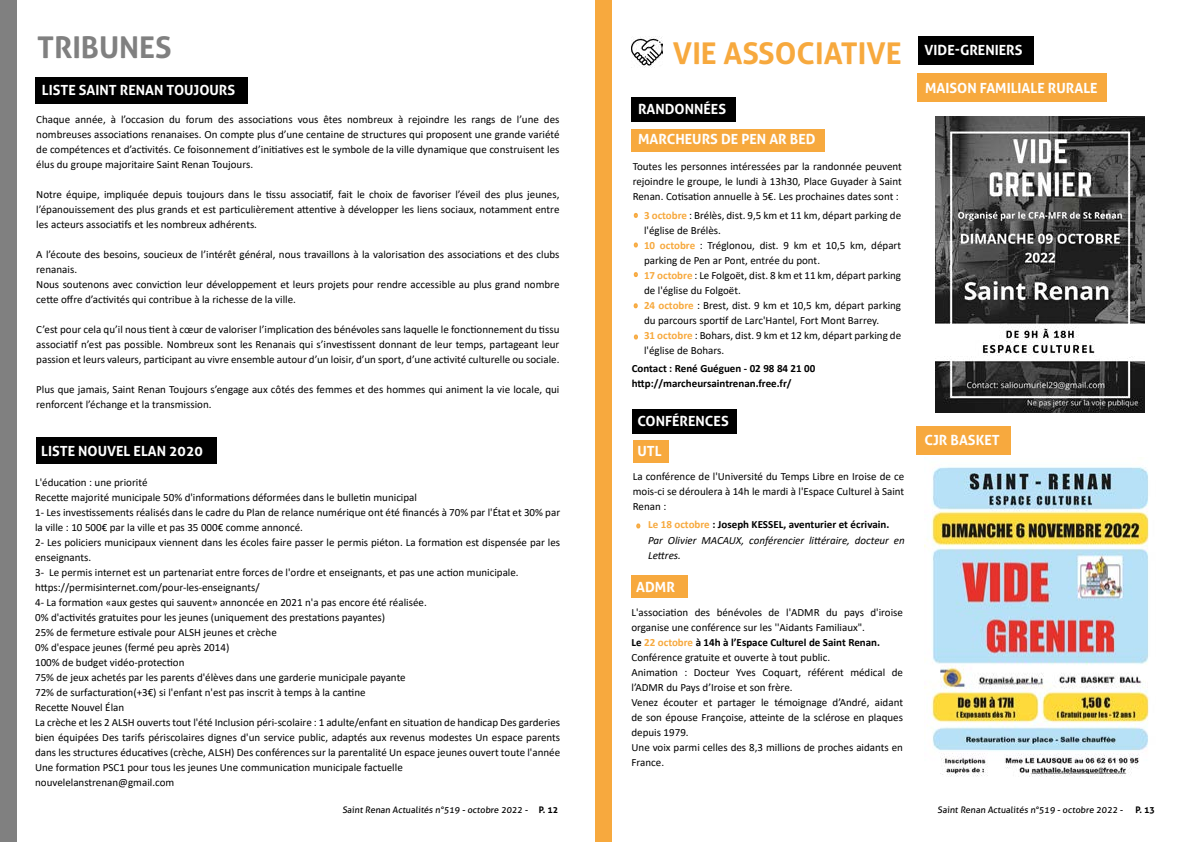
<style>
.page{position:relative;width:1191px;height:842px;background:#fff}
.page>*{position:absolute;margin:0;border:0;box-sizing:border-box;transform-origin:0 0}
.t1{font:700 30px "Aller";color:#f7a93e}
.t2{font:700 30px "Aller";color:#808080}
.t3{font:700 14px "Aller";color:#fff}
.t4{font:11px/15px "Calibri";color:#000;text-align:justify}
.t5{font:italic 11px/15px "Calibri";color:#000}
.t6{font:700 11px/15px "Calibri";color:#000}
.t7{font:9px "Aller";color:#000}
.s1{font-weight:700;color:#f7a93e}
.s2{font-weight:700;font-style:normal;color:#f7a93e}
.s3{font-weight:700;font-style:normal}
.s4{font-weight:700}
</style>
<div class="page">
<div style="left:633px;top:440px;width:36px;height:23px;background:#f7a93e"></div>
<div style="left:631px;top:575px;width:57px;height:23px;background:#f7a93e"></div>
<div style="left:632px;top:409px;width:105px;height:25px;background:#000"></div>
<svg style="left:636px;top:523px;width:4px;height:5px"></svg>
<div style="left:0;top:1px;width:17px;height:841px;background:#808080"></div>
<div style="left:36px;top:437px;width:181px;height:27px;background:#000"></div>
<div style="left:35px;top:77px;width:212px;height:26px;background:#000"></div>
<div style="left:595px;top:0;width:17px;height:842px;background:#f7a93e"></div>
<div style="left:631px;top:129px;width:194px;height:22px;background:#f7a93e"></div>
<div style="left:631px;top:97px;width:105px;height:24px;background:#000"></div>
<svg style="left:634px;top:213px;width:4px;height:5px"></svg>
<svg style="left:634px;top:242px;width:4px;height:5px"></svg>
<svg style="left:634px;top:272px;width:4px;height:5px"></svg>
<svg style="left:633px;top:303px;width:5px;height:5px"></svg>
<svg style="left:634px;top:334px;width:4px;height:5px"></svg>
<div style="left:916px;top:426px;width:95px;height:28px;background:#f7a93e"></div>
<div style="left:917px;top:73px;width:189px;height:28px;background:#f7a93e"></div>
<div style="left:918px;top:36px;width:116px;height:28px;background:#000"></div>
<img style="left:935px;top:117px;width:210px;height:296px">
<img style="left:924px;top:467px;width:225px;height:310px">
<img style="left:631px;top:36px;width:32px;height:32px">
<h1 class="t2" style="left:37px;top:29px;width:136px">TRIBUNES</h1>
<h1 class="t1" style="left:673px;top:35px;width:230px">VIE ASSOCIATIVE</h1>
<p class="t3" style="left:42px;top:82px;width:195px">LISTE SAINT RENAN TOUJOURS</p>
<p class="t4" style="left:36px;top:111px;width:524px">Chaque année, à l’occasion du forum des associations vous êtes nombreux à rejoindre les rangs de l’une des nombreuses associations renanaises. On compte plus d’une centaine de structures qui proposent une grande variété de compétences et d’activités. Ce foisonnement d’initiatives est le symbole de la ville dynamique que construisent les élus du groupe majoritaire Saint Renan Toujours.</p>
<p class="t4" style="left:36px;top:186px;width:524px">Notre équipe, impliquée depuis toujours dans le tissu associatif, fait le choix de favoriser l’éveil des plus jeunes, l’épanouissement des plus grands et est particulièrement attentive à développer les liens sociaux, notamment entre les acteurs associatifs et les nombreux adhérents.</p>
<p class="t4" style="left:36px;top:246px;width:524px;text-align:left">A l’écoute des besoins, soucieux de l’intérêt général, nous travaillons à la valorisation des associations et des clubs renanais.<br>Nous soutenons avec conviction leur développement et leurs projets pour rendre accessible au plus grand nombre cette offre d’activités qui contribue à la richesse de la ville.</p>
<p class="t4" style="left:36px;top:321px;width:524px">C’est pour cela qu’il nous tient à cœur de valoriser l’implication des bénévoles sans laquelle le fonctionnement du tissu associatif n’est pas possible. Nombreux sont les Renanais qui s’investissent donnant de leur temps, partageant leur passion et leurs valeurs, participant au vivre ensemble autour d’un loisir, d’un sport, d’une activité culturelle ou sociale.</p>
<p class="t4" style="left:36px;top:381px;width:524px">Plus que jamais, Saint Renan Toujours s’engage aux côtés des femmes et des hommes qui animent la vie locale, qui renforcent l’échange et la transmission.</p>
<p class="t3" style="left:41px;top:442px;width:163px">LISTE NOUVEL ELAN 2020</p>
<p class="t4" style="left:35px;top:475px;width:526px;text-align:left">L'éducation : une priorité<br>Recette majorité municipale 50% d'informations déformées dans le bulletin municipal<br>1- Les investissements réalisés dans le cadre du Plan de relance numérique ont été financés à 70% par l'État et 30% par la ville : 10 500€ par la ville et pas 35 000€ comme annoncé.<br>2- Les policiers municipaux viennent dans les écoles faire passer le permis piéton. La formation est dispensée par les enseignants.<br>3- Le permis internet est un partenariat entre forces de l'ordre et enseignants, et pas une action municipale. https://permisinternet.com/pour-les-enseignants/<br>4- La formation «aux gestes qui sauvent» annoncée en 2021 n'a pas encore été réalisée.<br>0% d'activités gratuites pour les jeunes (uniquement des prestations payantes)<br>25% de fermeture estivale pour ALSH jeunes et crèche<br>0% d'espace jeunes (fermé peu après 2014)<br>100% de budget vidéo-protection<br>75% de jeux achetés par les parents d'élèves dans une garderie municipale payante<br>72% de surfacturation(+3€) si l'enfant n'est pas inscrit à temps à la cantine<br>Recette Nouvel Élan<br>La crèche et les 2 ALSH ouverts tout l'été Inclusion péri-scolaire : 1 adulte/enfant en situation de handicap Des garderies bien équipées Des tarifs périscolaires dignes d'un service public, adaptés aux revenus modestes Un espace parents dans les structures éducatives (crèche, ALSH) Des conférences sur la parentalité Un espace jeunes ouvert toute l'année Une formation PSC1 pour tous les jeunes Une communication municipale factuelle<br>nouvelelanstrenan@gmail.com</p>
<p class="t3" style="left:638px;top:100px;width:90px">RANDONNÉES</p>
<p class="t3" style="left:638px;top:130px;width:179px">MARCHEURS DE PEN AR BED</p>
<p class="t4" style="left:632px;top:158px;width:271px">Toutes les personnes intéressées par la randonnée peuvent rejoindre le groupe, le lundi à 13h30, Place Guyader à Saint Renan. Cotisation annuelle à 5€. Les prochaines dates sont :</p>
<p class="t4" style="left:644px;top:207px;width:258px;text-align:left"><span class="s1">3 octobre</span> : Brélès, dist. 9,5 km et 11 km, départ parking de l'église de Brélès.<br><span class="s1">10 octobre</span> : Tréglonou, dist. 9 km et 10,5 km, départ parking de Pen ar Pont, entrée du pont.<br><span class="s1">17 octobre</span> : Le Folgoët, dist. 8 km et 11 km, départ parking de l'église du Folgoët.<br><span class="s1">24 octobre</span> : Brest, dist. 9 km et 10,5 km, départ parking du parcours sportif de Larc'Hantel, Fort Mont Barrey.<br><span class="s1">31 octobre</span> : Bohars, dist. 9 km et 12 km, départ parking de l'église de Bohars.</p>
<p class="t6" style="left:632px;top:361px;width:185px">Contact : René Guéguen - 02 98 84 21 00 http://marcheursaintrenan.free.fr/</p>
<p class="t3" style="left:637px;top:413px;width:93px">CONFÉRENCES</p>
<p class="t3" style="left:637px;top:443px;width:26px">UTL</p>
<p class="t4" style="left:633px;top:469px;width:273px">La conférence de l'Université du Temps Libre en Iroise de ce mois-ci se déroulera à 14h le mardi à l'Espace Culturel à Saint Renan :</p>
<p class="t5" style="left:648px;top:517px;width:258px"><span class="s2">Le 18 octobre</span> <span class="s3">: Joseph KESSEL, aventurier et écrivain.<br></span>Par Olivier MACAUX, conférencier littéraire, docteur en<br>Lettres.</p>
<p class="t3" style="left:636px;top:578px;width:40px">ADMR</p>
<p class="t4" style="left:631px;top:604px;width:273px;text-align:left">L'association des bénévoles de l'ADMR du pays d'iroise organise une conférence sur les ''Aidants Familiaux".<br><span class="s4">Le</span> <span class="s1">22 octobre</span> <span class="s4">à 14h à l’Espace Culturel de Saint Renan.<br></span>Conférence gratuite et ouverte à tout public.<br>Animation : Docteur Yves Coquart, référent médical de l’ADMR du Pays d’Iroise et son frère.<br>Venez écouter et partager le témoignage d’André, aidant de son épouse Françoise, atteinte de la sclérose en plaques depuis 1979.<br>Une voix parmi celles des 8,3 millions de proches aidants en France.</p>
<p class="t3" style="left:924px;top:42px;width:99px">VIDE-GRENIERS</p>
<p class="t3" style="left:925px;top:79px;width:174px">MAISON FAMILIALE RURALE</p>
<p class="t3" style="left:924px;top:432px;width:77px">CJR BASKET</p>
<p class="t7" style="left:342px;top:804px;width:217px">Saint Renan Actualités n°519 - octobre 2022 - <span class="s4">P. 12</span></p>
<p class="t7" style="left:937px;top:804px;width:219px">Saint Renan Actualités n°519 - octobre 2022 - <span class="s4">P. 13</span></p>
</div>
